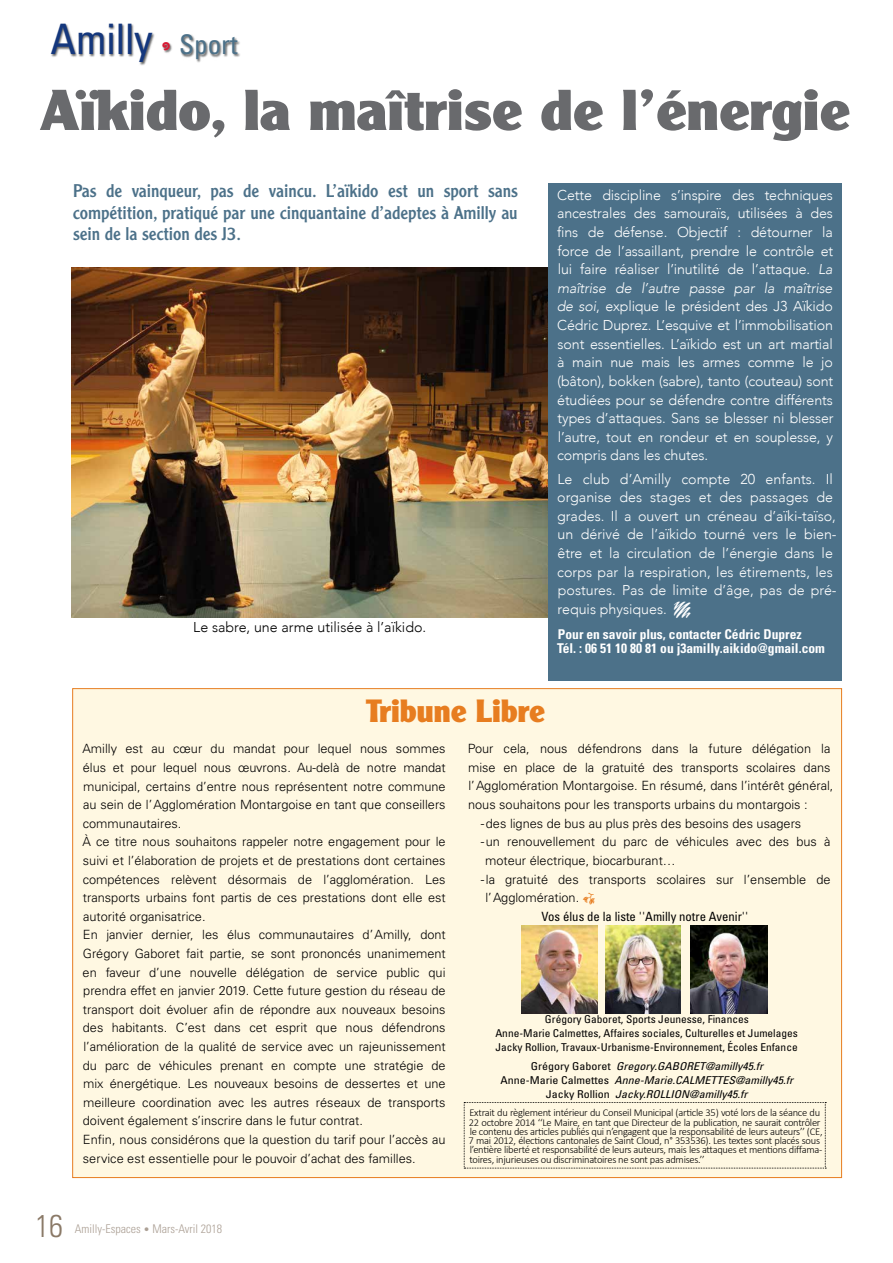
<style>
.page{position:relative;width:893px;height:1263px;background:#fff}
.page>*{position:absolute;margin:0;border:0;box-sizing:border-box;transform-origin:0 0}
.t1{font:900 56.25px "Clearface Gothic LT Std";color:#696a6d;scale:1.08 1}
.t2{font:condensed 42px "Univers LT Std";color:#14377d}
.t3{font:900 31.5px "Clearface Gothic LT Std";color:#e77d20}
.t4{font:300 condensed 31.5px "Univers LT Std";color:#8a7967}
.t5{font:18px/21.6px "Clearface Gothic LT Std";color:#4c7189;text-align:justify}
.t6{font:300 14.25px/18.6px "Avenir";color:#fff;text-align:justify}
.t7{font:300 14.25px "Avenir";color:#000}
.t8{font:700 condensed 13.5px/14px "Univers LT Std";color:#fff}
.t9{font:300 12.75px/18.6px "Univers LT Std";color:#000}
.t10{font:condensed 12.75px "Univers LT Std";color:#000}
.t11{font:300 condensed 12px "Univers LT Std";color:#aca095}
.t12{font:condensed 10.8px/14px "Univers LT Std";color:#000;text-align:center;scale:1.06 1}
.t13{font:italic condensed 10.8px/14px "Univers LT Std";color:#000;text-align:center;scale:1.11 1}
.t14{font:300 10.5px/9.3px "Calibri";letter-spacing:-.025em;color:#000}
.s1{font-family:"Giddyup Std";font-stretch:normal;font-size:48px;color:#da1a35}
.s2{font-size:27px;color:#4c7189}
.s3{font-style:italic}
.s4{font-family:"Kepler Std";font-weight:400;font-size:16.5px}
.s5{font-family:"Kepler Std";font-weight:400;font-size:13.5px;color:#e77d20}
.s6{font-style:normal}
.s7{font-size:10.5px}
</style>
<div class="page">
<div style="left:51px;top:24px;width:190px;height:42px;background:#000;opacity:.6"></div>
<div style="left:73px;top:689px;width:769px;height:488px;background:#fff8e2"></div>
<svg style="left:464px;top:1102px;width:362px;height:67px"></svg>
<img style="left:522px;top:925px;width:76px;height:88px">
<img style="left:606px;top:926px;width:75px;height:87px">
<img style="left:690px;top:925px;width:77px;height:88px">
<img style="left:71px;top:267px;width:478px;height:350px">
<div style="left:549px;top:183px;width:293px;height:498px;background:#4c7189"></div>
<h2 class="t2" style="left:50px;top:13px;width:189px">Amilly <span class="s1">•</span> <span class="s2">Sport</span></h2>
<h1 class="t1" style="left:40px;top:75px;width:751px">Aïkido, la maîtrise de l’énergie</h1>
<h3 class="t5" style="left:73px;top:179px;width:446px">Pas de vainqueur, pas de vaincu. L’aïkido est un sport sans compétition, pratiqué par une cinquantaine d’adeptes à Amilly au sein de la section des J3.</h3>
<p class="t7" style="left:193px;top:619px;width:234px">Le sabre, une arme utilisée à l’aïkido.</p>
<p class="t6" style="left:557px;top:186px;width:278px">Cette discipline s’inspire des techniques ancestrales des samouraïs, utilisées à des fins de défense. Objectif : détourner la force de l’assaillant, prendre le contrôle et lui faire réaliser l’inutilité de l’attaque. <span class="s3">La maîtrise de l’autre passe par la maîtrise de soi</span>, explique le président des J3 Aïkido Cédric Duprez. L’esquive et l’immobilisation sont essentielles. L’aïkido est un art martial à main nue mais les armes comme le jo (bâton), bokken (sabre), tanto (couteau) sont étudiées pour se défendre contre différents types d’attaques. Sans se blesser ni blesser l’autre, tout en rondeur et en souplesse, y compris dans les chutes.</p>
<p class="t6" style="left:557px;top:469px;width:281px;text-align:left">Le club d’Amilly compte 20 enfants. Il organise des stages et des passages de grades. Il a ouvert un créneau d’aïki-taïso, un dérivé de l’aïkido tourné vers le bien&shy;être et la circulation de l’énergie dans le corps par la respiration, les étirements, les postures. Pas de limite d’âge, pas de pré&shy;requis physiques. <span class="s4">•</span></p>
<p class="t8" style="left:557px;top:627px;width:269px">Pour en savoir plus, contacter Cédric Duprez<br>Tél. : 06 51 10 80 81 ou j3amilly.aikido@gmail.com</p>
<h3 class="t3" style="left:366px;top:692px;width:180px">Tribune Libre</h3>
<p class="t9" style="left:82px;top:739px;width:365px">Amilly est au cœur du mandat pour lequel nous sommes élus et pour lequel nous œuvrons. Au-delà de notre mandat municipal, certains d’entre nous représentent notre commune au sein de l’Agglomération Montargoise en tant que conseillers communautaires.<br>À ce titre nous souhaitons rappeler notre engagement pour le suivi et l’élaboration de projets et de prestations dont certaines compétences relèvent désormais de l’agglomération. Les transports urbains font partis de ces prestations dont elle est autorité organisatrice.<br>En janvier dernier, les élus communautaires d’Amilly, dont Grégory Gaboret fait partie, se sont prononcés unanimement en faveur d’une nouvelle délégation de service public qui prendra effet en janvier 2019. Cette future gestion du réseau de transport doit évoluer afin de répondre aux nouveaux besoins des habitants. C’est dans cet esprit que nous défendrons l’amélioration de la qualité de service avec un rajeunissement du parc de véhicules prenant en compte une stratégie de mix énergétique. Les nouveaux besoins de dessertes et une meilleure coordination avec les autres réseaux de transports doivent également s’inscrire dans le futur contrat.<br>Enfin, nous considérons que la question du tarif pour l’accès au service est essentielle pour le pouvoir d’achat des familles.</p>
<p class="t9" style="left:468px;top:739px;width:364px">Pour cela, nous défendrons dans la future délégation la</p>
<p class="t9" style="left:468px;top:758px;width:364px">mise en place de la gratuité des transports scolaires dans</p>
<p class="t9" style="left:468px;top:777px;width:367px">l’Agglomération Montargoise. En résumé, dans l’intérêt général,</p>
<p class="t9" style="left:468px;top:795px;width:341px">nous souhaitons pour les transports urbains du montargois :</p>
<p class="t9" style="left:481px;top:814px;width:322px">-des lignes de bus au plus près des besoins des usagers</p>
<p class="t9" style="left:481px;top:832px;width:351px">-un renouvellement du parc de véhicules avec des bus à</p>
<p class="t9" style="left:485px;top:851px;width:192px">moteur électrique, biocarburant…</p>
<p class="t9" style="left:481px;top:870px;width:351px">-la gratuité des transports scolaires sur l’ensemble de</p>
<p class="t9" style="left:485px;top:888px;width:111px">l’Agglomération. <span class="s5">•</span></p>
<p class="t10" style="left:542px;top:908px;width:208px">Vos élus de la liste ''Amilly notre Avenir''</p>
<p class="t12" style="left:495px;top:1012px;width:287px">Grégory Gaboret, Sports Jeunesse, Finances<br>Anne-Marie Calmettes, Affaires sociales, Culturelles et Jumelages<br>Jacky Rollion, Travaux-Urbanisme-Environnement, Écoles Enfance</p>
<p class="t13" style="left:500px;top:1059px;width:265px"><span class="s6">Grégory Gaboret</span> Gregory.GABORET@amilly45.fr<br><span class="s6">Anne-Marie Calmettes</span> Anne-Marie.CALMETTES@amilly45.fr<br><span class="s6">Jacky Rollion</span> Jacky.ROLLION@amilly45.fr</p>
<p class="t14" style="left:469px;top:1107px;width:356px">Extrait du règlement intérieur du Conseil Municipal (article 35) voté lors de la séance du 22 octobre 2014 ‘‘Le Maire, en tant que Directeur de la publication, ne saurait contrôler le contenu des articles publiés qui n’engagent que la responsabilité de leurs auteurs’’ (CE, 7 mai 2012, élections cantonales de Saint Cloud, n° 353536). Les textes sont placés sous l’entière liberté et responsabilité de leurs auteurs, mais les attaques et mentions diffama&shy;toires, injurieuses ou discriminatoires ne sont pas admises.’’</p>
<h3 class="t4" style="left:35px;top:1207px;width:29px">16</h3>
<p class="t11" style="left:75px;top:1221px;width:149px">Amilly-Espaces <span class="s7">•</span> Mars-Avril 2018</p>
</div>
